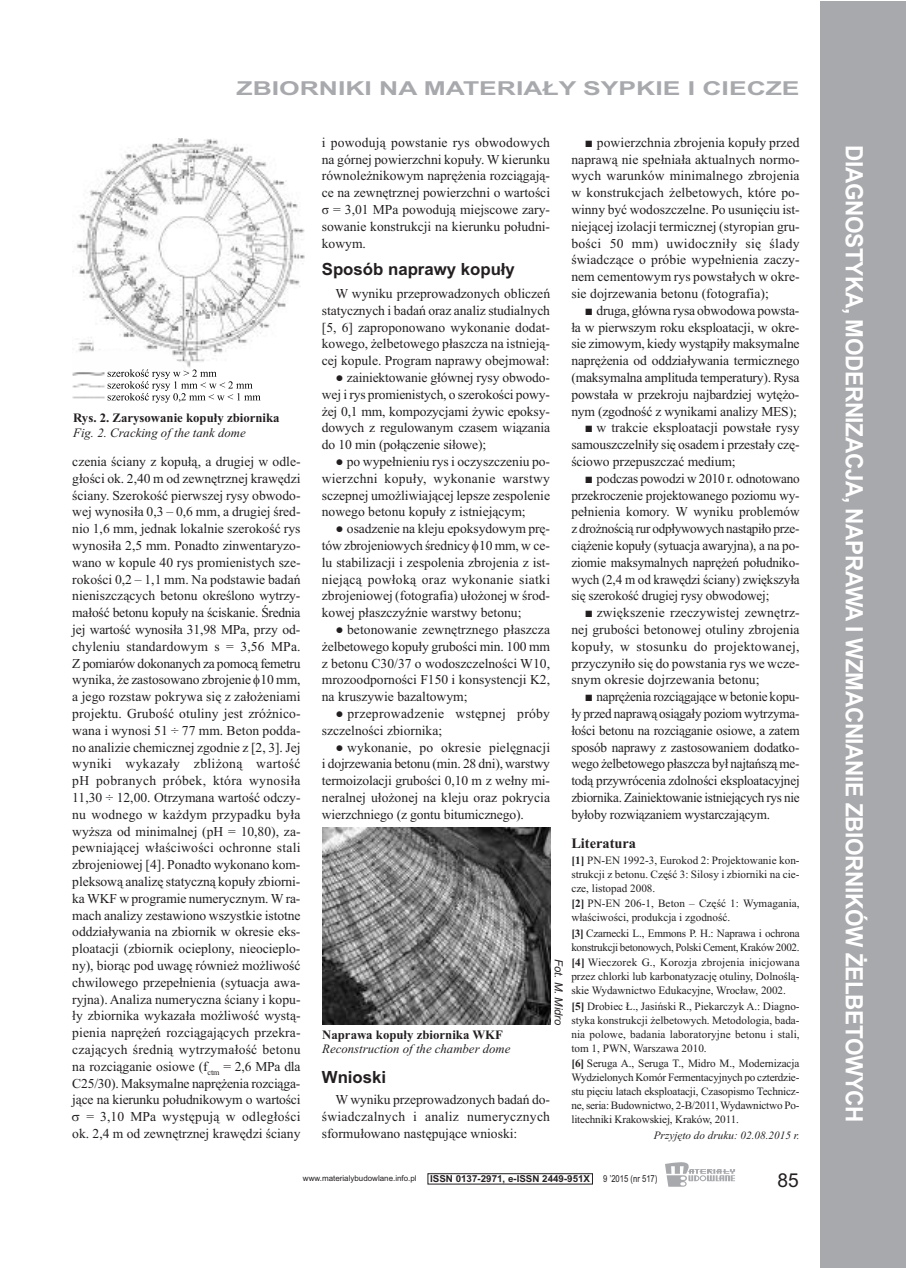
<style>
.page{position:relative;width:906px;height:1268px;background:#fff}
.page>*{position:absolute;margin:0;border:0;box-sizing:border-box;transform-origin:0 0}
.t1{font:700 24px "Arial";letter-spacing:-.015em;color:#fff;scale:.94 1}
.t2{font:700 19.2px "Arial";color:#a8a9ad;scale:1.38 1}
.t3{font:19.2px "Arial";color:#231f20}
.t4{font:700 16.8px "Arial";color:#231f20}
.t5{font:700 14.4px "Times New Roman";color:#231f20}
.t6{font:13.65px/16.8px "Times New Roman";color:#231f20;text-align:justify}
.t7{font:13.65px/16.8px "Times New Roman";letter-spacing:.02em;color:#231f20}
.t8{font:700 12.75px "Times New Roman";color:#231f20}
.t9{font:italic 12.75px "Times New Roman";color:#231f20}
.t10{font:11.25px/14.1px "Times New Roman";letter-spacing:-.005em;color:#231f20;text-align:justify}
.t11{font:11.25px/14.1px "Times New Roman";letter-spacing:-.025em;color:#231f20}
.t12{font:italic 11.25px "Times New Roman";color:#231f20}
.t13{font:italic 11.25px "Arial";color:#231f20}
.t14{font:700 9.6px "Arial";color:#231f20}
.t15{font:9.6px "Arial";color:#231f20;scale:.8 1}
.t16{font:7.95px "Arial";color:#231f20}
.s1{font-weight:700}
</style>
<div class="page">
<div style="left:821px;top:1px;width:85px;height:1266px;background:#a8a9ad"></div>
<svg style="left:665px;top:1162px;width:70px;height:24px"></svg>
<div style="left:428px;top:1173px;width:165px;height:10px;border:1px solid #231f20"></div>
<img style="left:73px;top:138px;width:232px;height:212px">
<svg style="left:72px;top:350px;width:189px;height:52px"></svg>
<img style="left:323px;top:827px;width:227px;height:197px">
<h2 class="t2" style="left:236px;top:77px;width:409px">ZBIORNIKI NA MATERIAŁY SYPKIE I CIECZE</h2>
<p class="t8" style="left:73px;top:410px;width:208px">Rys. 2. Zarysowanie kopuły zbiornika</p>
<p class="t9" style="left:73px;top:424px;width:174px">Fig. 2. Cracking of the tank dome</p>
<p class="t6" style="left:72px;top:453px;width:230px;text-align:right">czenia ściany z kopułą, a drugiej w odle&shy;głości ok. 2,40 m od zewnętrznej krawędzi ściany. Szerokość pierwszej rysy obwodo&shy;wej wynosiła 0,3 – 0,6 mm, a drugiej śred&shy;nio 1,6 mm, jednak lokalnie szerokość rys wynosiła 2,5 mm. Ponadto zinwentaryzo&shy;wano w kopule 40 rys promienistych sze&shy;rokości 0,2 – 1,1 mm. Na podstawie badań nieniszczących betonu określono wytrzy&shy;małość betonu kopuły na ściskanie. Średnia jej wartość wynosiła 31,98 MPa, przy od&shy;chyleniu standardowym s = 3,56 MPa.<br>Z pomiarów dokonanych za pomocą femetru wynika, że zastosowano zbrojenie 10 mm, a jego rozstaw pokrywa się z założeniami projektu. Grubość otuliny jest zróżnico&shy;wana i wynosi 51 ÷ 77 mm. Beton podda&shy;no analizie chemicznej zgodnie z [2, 3]. Jej wyniki wykazały zbliżoną wartość pH pobranych próbek, która wynosiła 11,30 ÷ 12,00. Otrzymana wartość odczy&shy;nu wodnego w każdym przypadku była wyższa od minimalnej (pH = 10,80), za&shy;pewniającej właściwości ochronne stali zbrojeniowej [4]. Ponadto wykonano kom&shy;pleksową analizę statyczną kopuły zbiorni&shy;ka WKF w programie numerycznym. W ra&shy;mach analizy zestawiono wszystkie istotne oddziaływania na zbiornik w okresie eks&shy;ploatacji (zbiornik ocieplony, nieocieplo&shy;ny), biorąc pod uwagę również możliwość chwilowego przepełnienia (sytuacja awa&shy;ryjna). Analiza numeryczna ściany i kopu&shy;ły zbiornika wykazała możliwość wystą&shy;pienia naprężeń rozciągających przekra&shy;czających średnią wytrzymałość betonu na rozciąganie osiowe (f<sub>ctm</sub> = 2,6 MPa dla C25/30). Maksymalne naprężenia rozciąga&shy;jące na kierunku południkowym o wartości = 3,10 MPa występują w odległości ok. 2,4 m od zewnętrznej krawędzi ściany</p>
<p class="t6" style="left:322px;top:134px;width:230px">i powodują powstanie rys obwodowych na górnej powierzchni kopuły. W kierunku równoleżnikowym naprężenia rozciągają&shy;ce na zewnętrznej powierzchni o wartości σ = 3,01 MPa powodują miejscowe zary&shy;sowanie konstrukcji na kierunku południ&shy;kowym.</p>
<p class="t4" style="left:322px;top:259px;width:195px">Sposób naprawy kopuły</p>
<p class="t6" style="left:322px;top:285px;width:230px;text-indent:14px">W wyniku przeprowadzonych obliczeń statycznych i badań oraz analiz studialnych [5, 6] zaproponowano wykonanie dodat&shy;kowego, żelbetowego płaszcza na istnieją&shy;cej kopule. Program naprawy obejmował:</p>
<p class="t6" style="left:322px;top:369px;width:230px;text-indent:14px">● zainiektowanie głównej rysy obwodo&shy;wej i rys promienistych, o szerokości powy&shy;żej 0,1 mm, kompozycjami żywic epoksy&shy;dowych z regulowanym czasem wiązania do 10 min (połączenie siłowe);</p>
<p class="t6" style="left:322px;top:453px;width:230px;text-indent:14px">● po wypełnieniu rys i oczyszczeniu po&shy;wierzchni kopuły, wykonanie warstwy sczepnej umożliwiającej lepsze zespolenie nowego betonu kopuły z istniejącym;</p>
<p class="t6" style="left:322px;top:520px;width:230px;text-indent:13px">● osadzenie na kleju epoksydowym prę&shy;tów zbrojeniowych średnicy 10 mm, w ce&shy;lu stabilizacji i zespolenia zbrojenia z ist&shy;niejącą powłoką oraz wykonanie siatki zbrojeniowej (fotografia) ułożonej w środ&shy;kowej płaszczyźnie warstwy betonu;</p>
<p class="t6" style="left:322px;top:620px;width:230px;text-indent:14px">● betonowanie zewnętrznego płaszcza żelbetowego kopuły grubości min. 100 mm z betonu C30/37 o wodoszczelności W10, mrozoodporności F150 i konsystencji K2, na kruszywie bazaltowym;</p>
<p class="t7" style="left:322px;top:704px;width:230px;text-indent:14px">● przeprowadzenie wstępnej próby szczelności zbiornika;</p>
<p class="t6" style="left:322px;top:738px;width:230px;text-indent:13px">● wykonanie, po okresie pielęgnacji i dojrzewania betonu (min. 28 dni), warstwy termoizolacji grubości 0,10 m z wełny mi&shy;neralnej ułożonej na kleju oraz pokrycia wierzchniego (z gontu bitumicznego).</p>
<p class="t8" style="left:322px;top:1026px;width:182px">Naprawa kopuły zbiornika WKF</p>
<p class="t9" style="left:322px;top:1040px;width:190px">Reconstruction of the chamber dome</p>
<p class="t13" style="left:565px;top:959px;width:67px;rotate:90deg">Fot. M. Midro</p>
<p class="t4" style="left:322px;top:1067px;width:66px">Wnioski</p>
<p class="t6" style="left:322px;top:1090px;width:230px;text-indent:14px">W wyniku przeprowadzonych badań do&shy;świadczalnych i analiz numerycznych sformułowano następujące wnioski:</p>
<p class="t6" style="left:571px;top:134px;width:230px;text-indent:14px">■ powierzchnia zbrojenia kopuły przed naprawą nie spełniała aktualnych normo&shy;wych warunków minimalnego zbrojenia w konstrukcjach żelbetowych, które po&shy;winny być wodoszczelne. Po usunięciu ist&shy;niejącej izolacji termicznej (styropian gru&shy;bości 50 mm) uwidoczniły się ślady świadczące o próbie wypełnienia zaczy&shy;nem cementowym rys powstałych w okre&shy;sie dojrzewania betonu (fotografia);</p>
<p class="t6" style="left:571px;top:301px;width:230px;text-indent:14px">■ druga, główna rysa obwodowa powsta&shy;ła w pierwszym roku eksploatacji, w okre&shy;sie zimowym, kiedy wystąpiły maksymalne naprężenia od oddziaływania termicznego (maksymalna amplituda temperatury). Rysa powstała w przekroju najbardziej wytężo&shy;nym (zgodność z wynikami analizy MES);</p>
<p class="t6" style="left:571px;top:419px;width:230px;text-indent:14px">■ w trakcie eksploatacji powstałe rysy samouszczelniły się osadem i przestały czę&shy;ściowo przepuszczać medium;</p>
<p class="t6" style="left:571px;top:469px;width:230px;text-indent:13px">■ podczas powodzi w 2010 r. odnotowano przekroczenie projektowanego poziomu wy&shy;pełnienia komory. W wyniku problemów z drożnością rur odpływowych nastąpiło prze&shy;ciążenie kopuły (sytuacja awaryjna), a na po&shy;ziomie maksymalnych naprężeń południko&shy;wych (2,4 m od krawędzi ściany) zwiększyła się szerokość drugiej rysy obwodowej;</p>
<p class="t6" style="left:571px;top:604px;width:230px;text-indent:13px">■ zwiększenie rzeczywistej zewnętrz&shy;nej grubości betonowej otuliny zbrojenia kopuły, w stosunku do projektowanej, przyczyniło się do powstania rys we wcze&shy;snym okresie dojrzewania betonu;</p>
<p class="t6" style="left:571px;top:688px;width:230px;text-indent:14px">■ naprężenia rozciągające w betonie kopu&shy;ły przed naprawą osiągały poziom wytrzyma&shy;łości betonu na rozciąganie osiowe, a zatem sposób naprawy z zastosowaniem dodatko&shy;wego żelbetowego płaszcza był najtańszą me&shy;todą przywrócenia zdolności eksploatacyjnej zbiornika. Zainiektowanie istniejących rys nie byłoby rozwiązaniem wystarczającym.</p>
<p class="t5" style="left:571px;top:834px;width:66px">Literatura</p>
<p class="t10" style="left:571px;top:852px;width:230px"><span class="s1">[1]</span> PN-EN 1992-3, Eurokod 2: Projektowanie kon&shy;strukcji z betonu. Część 3: Silosy i zbiorniki na cie&shy;cze, listopad 2008.</p>
<p class="t10" style="left:571px;top:896px;width:230px"><span class="s1">[2]</span> PN-EN 206-1, Beton – Część 1: Wymagania, właściwości, produkcja i zgodność.</p>
<p class="t11" style="left:571px;top:925px;width:230px"><span class="s1">[3]</span> Czarnecki L., Emmons P. H.: Naprawa i ochrona konstrukcji betonowych, Polski Cement, Kraków 2002.</p>
<p class="t10" style="left:571px;top:954px;width:230px"><span class="s1">[4]</span> Wieczorek G., Korozja zbrojenia inicjowana przez chlorki lub karbonatyzację otuliny, Dolnoślą&shy;skie Wydawnictwo Edukacyjne, Wrocław, 2002.</p>
<p class="t10" style="left:571px;top:998px;width:230px"><span class="s1">[5]</span> Drobiec Ł., Jasiński R., Piekarczyk A.: Diagno&shy;styka konstrukcji żelbetowych. Metodologia, bada&shy;nia polowe, badania laboratoryjne betonu i stali, tom 1, PWN, Warszawa 2010.</p>
<p class="t10" style="left:571px;top:1055px;width:230px"><span class="s1">[6]</span> Seruga A., Seruga T., Midro M., Modernizacja Wydzielonych Komór Fermentacyjnych po czterdzie&shy;stu pięciu latach eksploatacji, Czasopismo Technicz&shy;ne, seria: Budownictwo, 2-B/2011, Wydawnictwo Po&shy;litechniki Krakowskiej, Kraków, 2011.</p>
<p class="t12" style="left:654px;top:1128px;width:147px">Przyjęto do druku: 02.08.2015 r.</p>
<p class="t16" style="left:303px;top:1173px;width:115px">www.materialybudowlane.info.pl</p>
<p class="t14" style="left:430px;top:1172px;width:161px">ISSN 0137-2971, e-ISSN 2449-951X</p>
<p class="t15" style="left:603px;top:1172px;width:69px">9 ’2015 (nr 517)</p>
<h2 class="t3" style="left:777px;top:1168px;width:23px">85</h2>
<h1 class="t1" style="left:868px;top:145px;width:1041px;rotate:90deg">DIAGNOSTYKA, MODERNIZACJA, NAPRAWA I WZMACNIANIE ZBIORNIKÓW ŻELBETOWYCH</h1>
</div>
